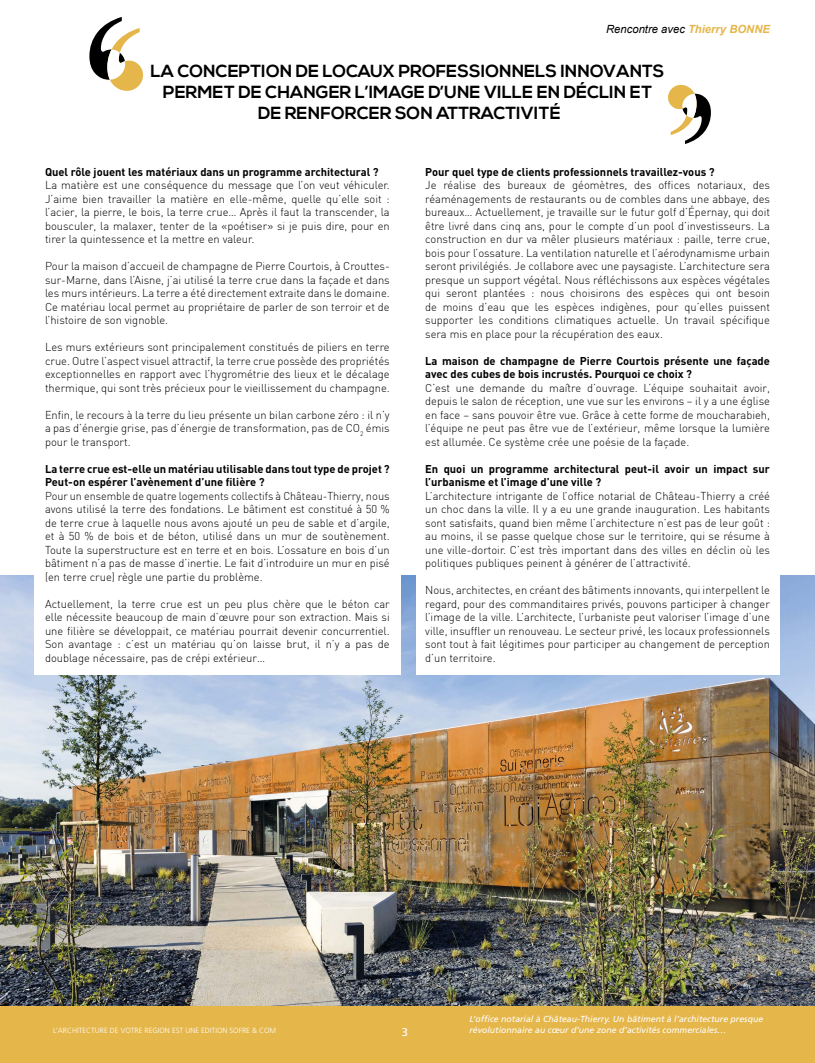
<style>
.page{position:relative;width:815px;height:1063px;background:#fff}
.page>*{position:absolute;margin:0;border:0;box-sizing:border-box;transform-origin:0 0}
.t1{font:700 17.5px/21px "Nexa";color:#000;text-align:center}
.t2{font:300 11.25px/13.5px "DIN";color:#000;text-align:justify}
.t3{font:300 11.25px/13.5px "DIN";color:#000;text-align:justify;scale:.96 1}
.t4{font:700 11.25px/13.5px "DIN";color:#000}
.t5{font:italic 11.25px "Arial";color:#000}
.t6{font:11.25px "Frutiger";color:#fff}
.t7{font:italic 8.75px/10.5px "Frutiger";color:#fff}
.t8{font:300 7.5px "Frutiger";color:#fff}
.s1{font-weight:700;color:#e5b64a}
</style>
<div class="page">
<img style="left:0;top:575px;width:815px;height:431px">
<div style="left:34px;top:134px;width:366px;height:540px;background:#fff"></div>
<div style="left:416px;top:134px;width:364px;height:540px;background:#fff"></div>
<div style="left:0;top:1006px;width:815px;height:57px;background:#e5b64a"></div>
<svg style="left:89px;top:17px;width:54px;height:74px"></svg>
<svg style="left:668px;top:85px;width:43px;height:59px"></svg>
<p class="t5" style="left:606px;top:22px;width:165px">Rencontre avec <span class="s1">Thierry BONNE</span></p>
<h1 class="t1" style="left:150px;top:61px;width:516px">LA CONCEPTION DE LOCAUX PROFESSIONNELS INNOVANTS<br>PERMET DE CHANGER L’IMAGE D’UNE VILLE EN DÉCLIN ET<br>DE RENFORCER SON ATTRACTIVITÉ</h1>
<p class="t4" style="left:45px;top:165px;width:335px">Quel rôle jouent les matériaux dans un programme architectural ?</p>
<p class="t2" style="left:45px;top:178px;width:346px">La matière est une conséquence du message que l’on veut véhiculer.<br>J’aime bien travailler la matière en elle-même, quelle qu’elle soit : l’acier, la pierre, le bois, la terre crue… Après il faut la transcender, la bousculer, la malaxer, tenter de la «poétiser» si je puis dire, pour en tirer la quintessence et la mettre en valeur.</p>
<p class="t2" style="left:45px;top:259px;width:346px">Pour la maison d’accueil de champagne de Pierre Courtois, à Crouttes&shy;sur-Marne, dans l’Aisne, j’ai utilisé la terre crue dans la façade et dans les murs intérieurs. La terre a été directement extraite dans le domaine.<br>Ce matériau local permet au propriétaire de parler de son terroir et de l’histoire de son vignoble.</p>
<p class="t2" style="left:45px;top:340px;width:346px">Les murs extérieurs sont principalement constitués de piliers en terre crue. Outre l’aspect visuel attractif, la terre crue possède des propriétés exceptionnelles en rapport avec l’hygrométrie des lieux et le décalage thermique, qui sont très précieux pour le vieillissement du champagne.</p>
<p class="t2" style="left:45px;top:408px;width:346px">Enfin, le recours à la terre du lieu présente un bilan carbone zéro : il n’y a pas d’énergie grise, pas d’énergie de transformation, pas de CO<sub>2</sub> émis pour le transport.</p>
<p class="t4" style="left:45px;top:462px;width:346px">La terre crue est-elle un matériau utilisable dans tout type de projet ?<br>Peut-on espérer l’avènement d’une filière ?</p>
<p class="t3" style="left:45px;top:489px;width:361px">Pour un ensemble de quatre logements collectifs à Château-Thierry, nous avons utilisé la terre des fondations. Le bâtiment est constitué à 50 % de terre crue à laquelle nous avons ajouté un peu de sable et d’argile, et à 50 % de bois et de béton, utilisé dans un mur de soutènement.<br>Toute la superstructure est en terre et en bois. L’ossature en bois d’un bâtiment n’a pas de masse d’inertie. Le fait d’introduire un mur en pisé (en terre crue) règle une partie du problème.</p>
<p class="t2" style="left:45px;top:597px;width:346px">Actuellement, la terre crue est un peu plus chère que le béton car elle nécessite beaucoup de main d’œuvre pour son extraction. Mais si une filière se développait, ce matériau pourrait devenir concurrentiel.<br>Son avantage : c’est un matériau qu’on laisse brut, il n’y a pas de doublage nécessaire, pas de crépi extérieur…</p>
<p class="t4" style="left:425px;top:165px;width:291px">Pour quel type de clients professionnels travaillez-vous ?</p>
<p class="t2" style="left:425px;top:178px;width:346px">Je réalise des bureaux de géomètres, des offices notariaux, des réaménagements de restaurants ou de combles dans une abbaye, des bureaux… Actuellement, je travaille sur le futur golf d’Épernay, qui doit être livré dans cinq ans, pour le compte d’un pool d’investisseurs. La construction en dur va mêler plusieurs matériaux : paille, terre crue, bois pour l’ossature. La ventilation naturelle et l’aérodynamisme urbain seront privilégiés. Je collabore avec une paysagiste. L’architecture sera presque un support végétal. Nous réfléchissons aux espèces végétales qui seront plantées : nous choisirons des espèces qui ont besoin de moins d’eau que les espèces indigènes, pour qu’elles puissent supporter les conditions climatiques actuelle. Un travail spécifique sera mis en place pour la récupération des eaux.</p>
<p class="t4" style="left:425px;top:354px;width:346px">La maison de champagne de Pierre Courtois présente une façade avec des cubes de bois incrustés. Pourquoi ce choix ?</p>
<p class="t2" style="left:425px;top:381px;width:346px">C’est une demande du maître d’ouvrage. L’équipe souhaitait avoir, depuis le salon de réception, une vue sur les environs – il y a une église en face – sans pouvoir être vue. Grâce à cette forme de moucharabieh, l’équipe ne peut pas être vue de l’extérieur, même lorsque la lumière est allumée. Ce système crée une poésie de la façade.</p>
<p class="t4" style="left:425px;top:462px;width:346px">En quoi un programme architectural peut-il avoir un impact sur l’urbanisme et l’image d’une ville ?</p>
<p class="t2" style="left:425px;top:489px;width:346px">L’architecture intrigante de l’office notarial de Château-Thierry a créé un choc dans la ville. Il y a eu une grande inauguration. Les habitants sont satisfaits, quand bien même l’architecture n’est pas de leur goût : au moins, il se passe quelque chose sur le territoire, qui se résume à une ville-dortoir. C’est très important dans des villes en déclin où les politiques publiques peinent à générer de l’attractivité.</p>
<p class="t2" style="left:425px;top:583px;width:346px">Nous, architectes, en créant des bâtiments innovants, qui interpellent le regard, pour des commanditaires privés, pouvons participer à changer l’image de la ville. L’architecte, l’urbaniste peut valoriser l’image d’une ville, insuffler un renouveau. Le secteur privé, les locaux professionnels sont tout à fait légitimes pour participer au changement de perception d’un territoire.</p>
<p class="t8" style="left:53px;top:1027px;width:225px">L’ARCHITECTURE DE VOTRE REGION EST UNE EDITION SOFRE &amp; COM</p>
<p class="t6" style="left:402px;top:1026px;width:8px">3</p>
<p class="t7" style="left:469px;top:1014px;width:295px">L’office notarial à Château-Thierry. Un bâtiment à l’architecture presque révolutionnaire au cœur d’une zone d’activités commerciales…</p>
</div>
